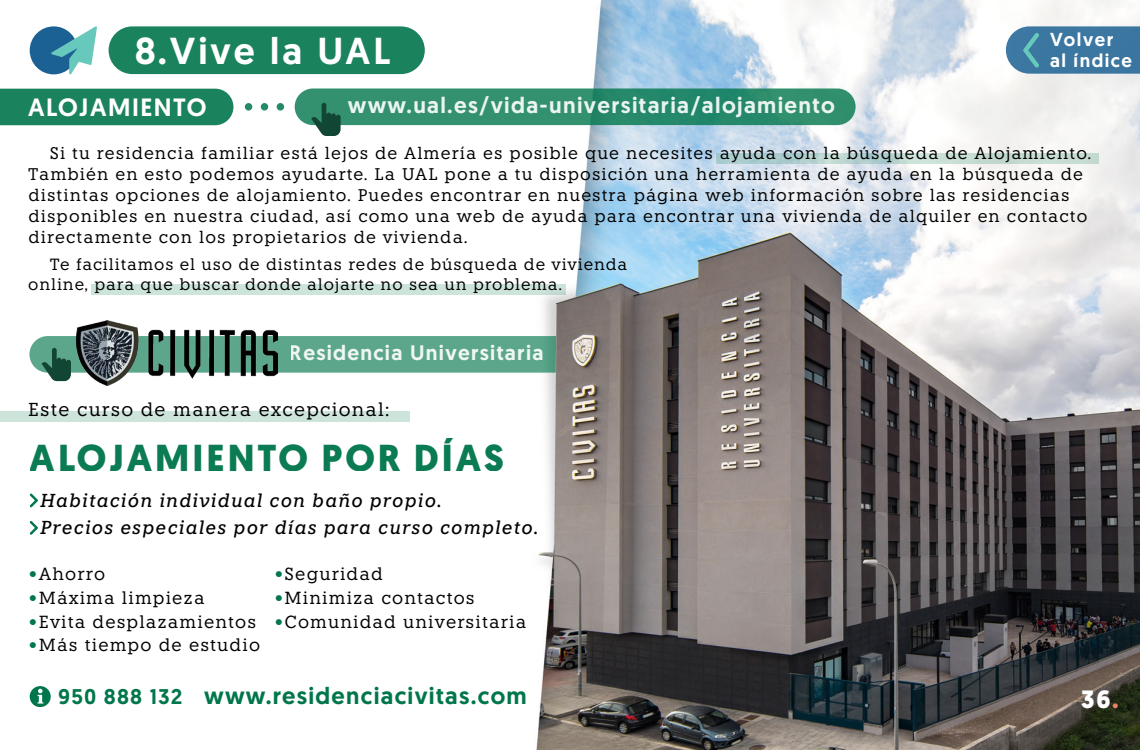
<style>
.page{position:relative;width:1140px;height:750px;background:#fff}
.page>*{position:absolute;margin:0;border:0;box-sizing:border-box;transform-origin:0 0}
.t1{font:700 37.5px "Geomanist";letter-spacing:.08em;color:#00764b}
.t2{font:500 37.5px "Geomanist";letter-spacing:.08em;color:#fff}
.t3{font:500 25px "Geomanist";letter-spacing:.06em;color:#fff}
.t4{font:700 25px "Geomanist";color:#fff}
.t5{font:500 23.75px "Geomanist";letter-spacing:.055em;color:#00764b}
.t6{font:500 22.5px "Geomanist";letter-spacing:.06em;color:#fff}
.t7{font:500 21.25px "Geomanist";letter-spacing:.055em;color:#00764b}
.t8{font:500 21px "Geomanist";letter-spacing:.06em;color:#fff}
.t9{font:italic 500 18.75px/27.5px "Knile";letter-spacing:.06em;color:#000}
.t10{font:18.75px "Knile";letter-spacing:.06em;color:#000}
.t11{font:500 18.75px "Geomanist";letter-spacing:.08em;color:#fff}
.t12{font:17.5px "Knile";letter-spacing:.06em;color:#000}
.t13{font:16.88px/21.1px "Knile";letter-spacing:.06em;color:#000}
.t14{font:16.25px/20px "Knile";letter-spacing:.05em;color:#000}
.s1{color:#00764b}
.s2{color:#ec8163}
</style>
<div class="page">
<img style="left:0;top:0;width:1140px;height:750px">
<div style="left:30px;top:686px;width:21px;height:21px;background:#00764b;border-radius:50%"></div>
<svg style="left:38px;top:689px;width:5px;height:15px"></svg>
<svg style="left:30px;top:493px;width:8px;height:14px"></svg>
<svg style="left:30px;top:521px;width:8px;height:14px"></svg>
<div style="left:91px;top:285px;width:474px;height:10px;background:#cde4db"></div>
<svg style="left:716px;top:154px;width:382px;height:10px;background:#bbd5d0"></svg>
<div style="left:0;top:411px;width:410px;height:11px;background:#cde4db"></div>
<svg style="left:29px;top:336px;width:527px;height:45px"></svg>
<img style="left:77px;top:320px;width:201px;height:66px">
<div style="left:295px;top:88px;width:561px;height:37px;background:linear-gradient(to right,#34926f,#288a6b);border-radius:18px"></div>
<svg style="left:311px;top:103px;width:30px;height:33px"></svg>
<svg style="left:245px;top:103px;width:7px;height:8px"></svg>
<svg style="left:277px;top:103px;width:7px;height:8px"></svg>
<svg style="left:261px;top:103px;width:7px;height:8px"></svg>
<div style="left:0;top:89px;width:233px;height:36px;background:#1a835d"></div>
<svg style="left:1006px;top:26px;width:134px;height:48px;background:#467fa6"></svg>
<div style="left:109px;top:26px;width:316px;height:48px;background:#1a835d;border-radius:24px"></div>
<div style="left:30px;top:26px;width:48px;height:48px;background:#1b6194;border-radius:50%"></div>
<svg style="left:51px;top:26px;width:46px;height:48px"></svg>
<h1 class="t2" style="left:135px;top:26px;width:257px">8.Vive la UAL</h1>
<h2 class="t3" style="left:28px;top:91px;width:180px">ALOJAMIENTO</h2>
<h3 class="t6" style="left:348px;top:91px;width:489px">www.ual.es/vida-universitaria/alojamiento</h3>
<p class="t11" style="left:1050px;top:27px;width:65px">Volver</p>
<p class="t11" style="left:1050px;top:48px;width:84px">al índice</p>
<p class="t13" style="left:28px;top:142px;width:1065px;text-indent:22px">Si tu residencia familiar está lejos de Almería es posible que necesites ayuda con la búsqueda de Alojamiento.<br>También en esto podemos ayudarte. La UAL pone a tu disposición una herramienta de ayuda en la búsqueda de distintas opciones de alojamiento. Puedes encontrar en nuestra página web información sobre las residencias disponibles en nuestra ciudad, así como una web de ayuda para encontrar una vivienda de alquiler en contacto directamente con los propietarios de vivienda.</p>
<p class="t14" style="left:28px;top:254px;width:601px;text-indent:22px">Te facilitamos el uso de distintas redes de búsqueda de vivienda online, para que buscar donde alojarte no sea un problema.</p>
<p class="t8" style="left:290px;top:339px;width:255px">Residencia Universitaria</p>
<p class="t10" style="left:28px;top:399px;width:363px">Este curso de manera excepcional:</p>
<h1 class="t1" style="left:30px;top:432px;width:476px">ALOJAMIENTO POR DÍAS</h1>
<p class="t9" style="left:40px;top:486px;width:500px">Habitación individual con baño propio.<br>Precios especiales por días para curso completo.</p>
<p class="t12" style="left:28px;top:564px;width:78px"><span class="s1">•</span>Ahorro</p>
<p class="t12" style="left:28px;top:587px;width:178px"><span class="s1">•</span>Máxima limpieza</p>
<p class="t12" style="left:28px;top:611px;width:229px"><span class="s1">•</span>Evita desplazamientos</p>
<p class="t12" style="left:28px;top:635px;width:233px"><span class="s1">•</span>Más tiempo de estudio</p>
<p class="t12" style="left:274px;top:564px;width:110px"><span class="s1">•</span>Seguridad</p>
<p class="t12" style="left:274px;top:587px;width:202px"><span class="s1">•</span>Minimiza contactos</p>
<p class="t12" style="left:274px;top:611px;width:254px"><span class="s1">•</span>Comunidad universitaria</p>
<h3 class="t5" style="left:204px;top:680px;width:324px">www.residenciacivitas.com</h3>
<p class="t7" style="left:58px;top:683px;width:126px">950 888 132</p>
<h2 class="t4" style="left:1081px;top:683px;width:39px">36<span class="s2">.</span></h2>
</div>
